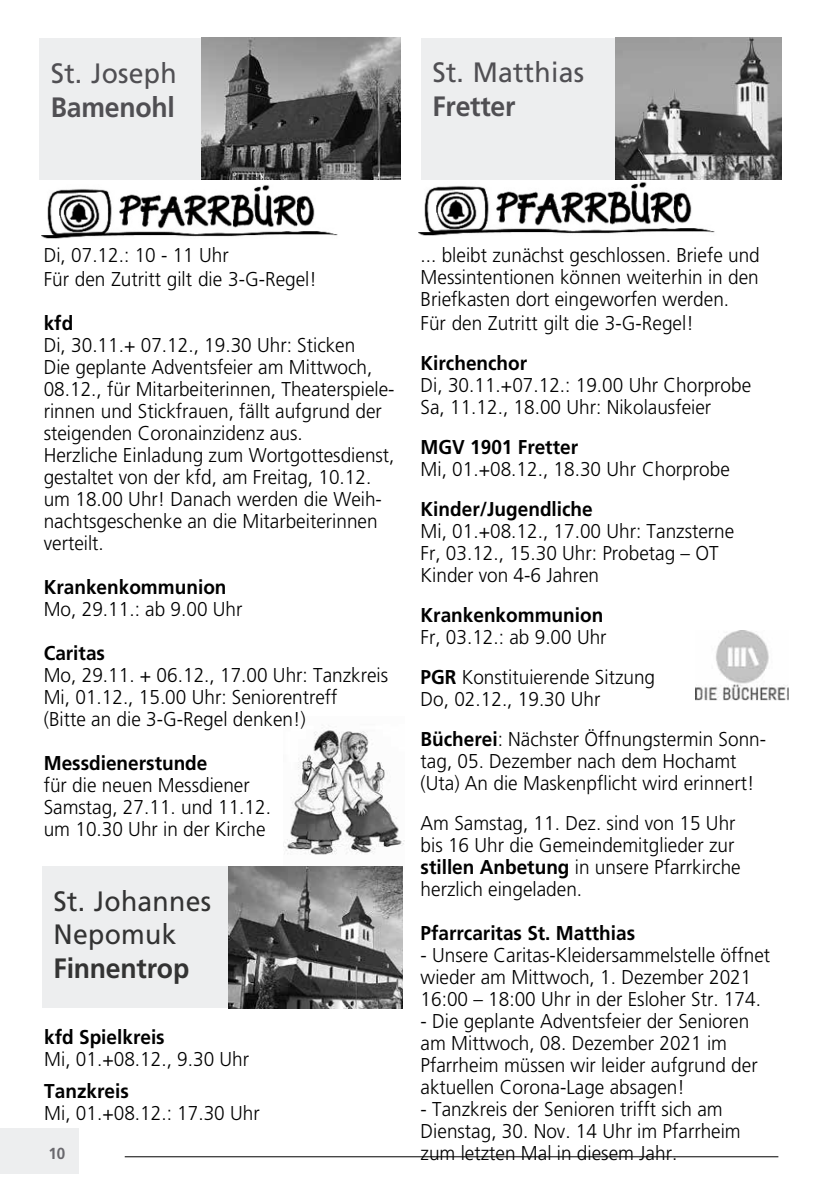
<style>
.page{position:relative;width:840px;height:1191px;background:#fff}
.page>*{position:absolute;margin:0;border:0;box-sizing:border-box;transform-origin:0 0}
.t1{font:28px "Frutiger";letter-spacing:.01em;color:#504f53;scale:.95 1}
.t2{font:28px/33.6px "Frutiger";letter-spacing:.01em;color:#333;scale:.95 1}
.t3{font:700 28px "Frutiger";letter-spacing:-.01em;color:#504f53;scale:.95 1}
.t4{font:700 28px "Frutiger";letter-spacing:-.01em;color:#333;scale:.95 1}
.t5{font:300 20px/22px "Frutiger";color:#000;scale:.95 1}
.t6{font:700 20px "Frutiger";color:#000;scale:.95 1}
.t7{font:700 16px "Frutiger";color:#68676c;scale:.95 1}
.s1{font-weight:700}
</style>
<div class="page">
<img style="left:695px;top:631px;width:92px;height:69px">
<div style="left:0;top:1128px;width:79px;height:46px;background:#edeeef"></div>
<hr style="left:125px;top:1156px;width:653px;height:1px;background:#000">
<img style="left:41px;top:185px;width:297px;height:53px">
<img style="left:418px;top:182px;width:297px;height:53px">
<div style="left:421px;top:38px;width:360px;height:142px;background:#edeeef"></div>
<img style="left:615px;top:38px;width:166px;height:142px">
<img style="left:285px;top:730px;width:119px;height:125px">
<div style="left:40px;top:38px;width:360px;height:142px;background:#edeeef"></div>
<img style="left:201px;top:38px;width:199px;height:142px">
<div style="left:43px;top:866px;width:360px;height:142px;background:#edeeef"></div>
<img style="left:229px;top:866px;width:174px;height:142px">
<h1 class="t1" style="left:51px;top:57px;width:134px">St. Joseph</h1>
<h1 class="t3" style="left:51px;top:91px;width:132px">Bamenohl</h1>
<h1 class="t1" style="left:432px;top:56px;width:161px">St. Matthias</h1>
<h1 class="t3" style="left:432px;top:90px;width:89px">Fretter</h1>
<p class="t5" style="left:44px;top:243px;width:289px;line-height:24px">Di, 07.12.: 10 - 11 Uhr<br>Für den Zutritt gilt die 3-G-Regel!</p>
<p class="t6" style="left:44px;top:311px;width:33px">kfd</p>
<p class="t5" style="left:44px;top:334px;width:370px">Di, 30.11.+ 07.12., 19.30 Uhr: Sticken<br>Die geplante Adventsfeier am Mittwoch, 08.12., für Mitarbeiterinnen, Theaterspiele&shy;rinnen und Stickfrauen, fällt aufgrund der steigenden Coronainzidenz aus.<br>Herzliche Einladung zum Wortgottesdienst, gestaltet von der kfd, am Freitag, 10.12. um 18.00 Uhr! Danach werden die Weih&shy;nachtsgeschenke an die Mitarbeiterinnen verteilt.</p>
<p class="t6" style="left:44px;top:575px;width:194px">Krankenkommunion</p>
<p class="t5" style="left:44px;top:598px;width:211px">Mo, 29.11.: ab 9.00 Uhr</p>
<p class="t6" style="left:44px;top:641px;width:66px">Caritas</p>
<p class="t5" style="left:44px;top:664px;width:364px">Mo, 29.11. + 06.12., 17.00 Uhr: Tanzkreis<br>Mi, 01.12., 15.00 Uhr: Seniorentreff<br>(Bitte an die 3-G-Regel denken!)</p>
<p class="t6" style="left:44px;top:751px;width:174px">Messdienerstunde</p>
<p class="t5" style="left:44px;top:774px;width:241px">für die neuen Messdiener<br>Samstag, 27.11. und 11.12. um 10.30 Uhr in der Kirche</p>
<h1 class="t2" style="left:54px;top:883px;width:167px">St. Johannes<br>Nepomuk</h1>
<h1 class="t4" style="left:54px;top:951px;width:144px">Finnentrop</h1>
<p class="t6" style="left:44px;top:1025px;width:128px">kfd Spielkreis</p>
<p class="t5" style="left:44px;top:1047px;width:217px">Mi, 01.+08.12., 9.30 Uhr</p>
<p class="t6" style="left:44px;top:1079px;width:90px">Tanzkreis</p>
<p class="t5" style="left:44px;top:1101px;width:228px">Mi, 01.+08.12.: 17.30 Uhr</p>
<p class="t7" style="left:48px;top:1143px;width:19px">10</p>
<p class="t5" style="left:420px;top:244px;width:358px;text-align:justify">... bleibt zunächst geschlossen. Briefe und Messintentionen können weiterhin in den Briefkasten dort eingeworfen werden.</p>
<p class="t5" style="left:420px;top:312px;width:289px">Für den Zutritt gilt die 3-G-Regel!</p>
<p class="t6" style="left:420px;top:351px;width:114px">Kirchenchor</p>
<p class="t5" style="left:420px;top:374px;width:349px">Di, 30.11.+07.12.: 19.00 Uhr Chorprobe<br>Sa, 11.12., 18.00 Uhr: Nikolausfeier</p>
<p class="t6" style="left:420px;top:435px;width:167px">MGV 1901 Fretter</p>
<p class="t5" style="left:420px;top:458px;width:327px">Mi, 01.+08.12., 18.30 Uhr Chorprobe</p>
<p class="t6" style="left:420px;top:497px;width:183px">Kinder/Jugendliche</p>
<p class="t5" style="left:420px;top:520px;width:331px">Mi, 01.+08.12., 17.00 Uhr: Tanzsterne<br>Fr, 03.12., 15.30 Uhr: Probetag – OT<br>Kinder von 4-6 Jahren</p>
<p class="t6" style="left:420px;top:603px;width:194px">Krankenkommunion</p>
<p class="t5" style="left:420px;top:617px;width:248px;line-height:40px">Fr, 03.12.: ab 9.00 Uhr<br><span class="s1">PGR</span> Konstituierende Sitzung</p>
<p class="t5" style="left:420px;top:679px;width:365px;line-height:40px">Do, 02.12., 19.30 Uhr<br><span class="s1">Bücherei</span>: Nächster Öffnungstermin Sonn-</p>
<p class="t5" style="left:420px;top:750px;width:353px">tag, 05. Dezember nach dem Hochamt (Uta) An die Maskenpflicht wird erinnert!</p>
<p class="t5" style="left:420px;top:812px;width:338px">Am Samstag, 11. Dez. sind von 15 Uhr bis 16 Uhr die Gemeindemitglieder zur <span class="s1">stillen Anbetung</span> in unsere Pfarrkirche herzlich eingeladen.</p>
<p class="t6" style="left:420px;top:921px;width:227px">Pfarrcaritas St. Matthias</p>
<p class="t5" style="left:420px;top:944px;width:369px">- Unsere Caritas-Kleidersammelstelle öffnet wieder am Mittwoch, 1. Dezember 2021<br>16:00 – 18:00 Uhr in der Esloher Str. 174.</p>
<p class="t5" style="left:420px;top:1010px;width:356px">- Die geplante Adventsfeier der Senioren am Mittwoch, 08. Dezember 2021 im Pfarrheim müssen wir leider aufgrund der aktuellen Corona-Lage absagen!</p>
<p class="t5" style="left:420px;top:1098px;width:338px">- Tanzkreis der Senioren trifft sich am<br>Dienstag, 30. Nov. 14 Uhr im Pfarrheim zum letzten Mal in diesem Jahr.</p>
</div>
